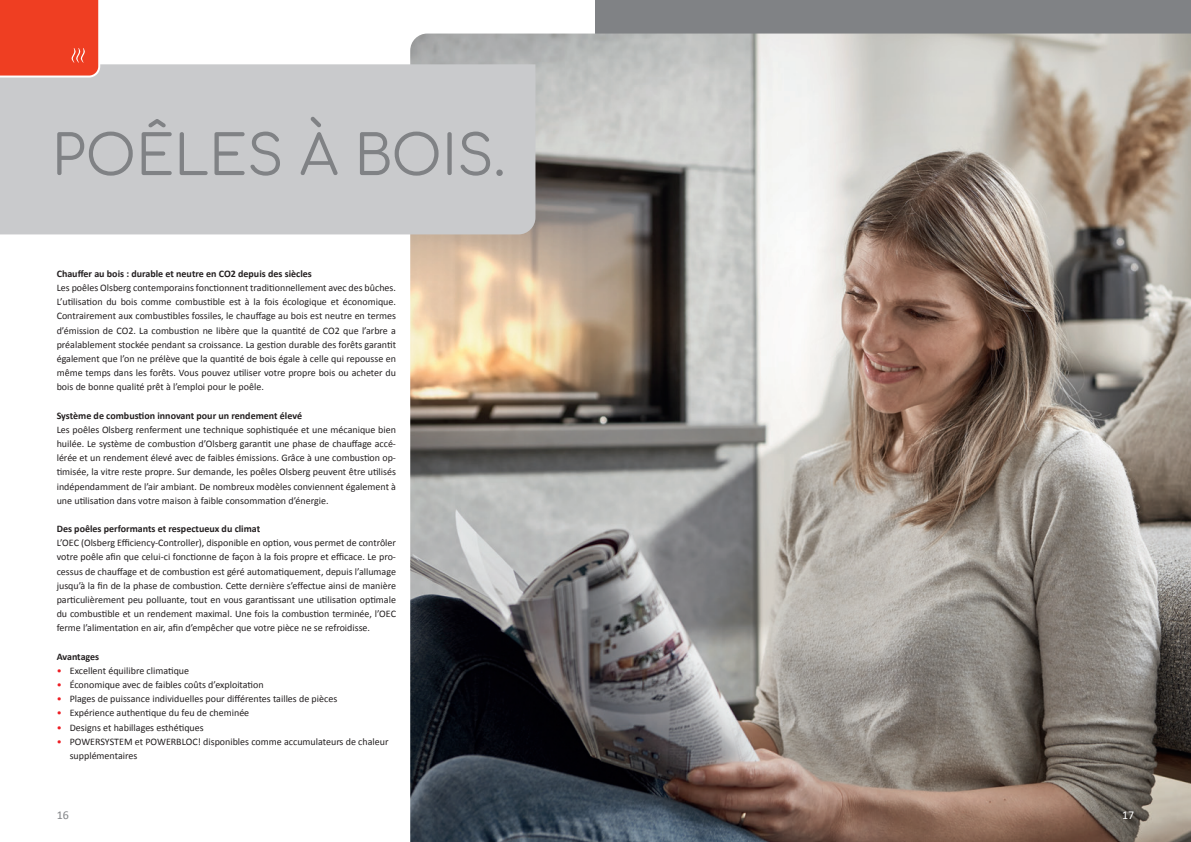
<style>
.page{position:relative;width:1191px;height:842px;background:#fff}
.page>*{position:absolute;margin:0;border:0;box-sizing:border-box;transform-origin:0 0}
.t1{font:55px "Comfortaa";color:#808285}
.t2{font:12px "Calibri";color:#808285}
.t3{font:12px "Calibri";color:#fff}
.t4{font:10px/14.2px "Calibri";color:#231f20;text-align:justify}
.t5{font:700 10px "Calibri";color:#231f20}
.s1{font-size:10.1px;color:#ee1d23}
</style>
<div class="page">
<div style="left:595px;top:0;width:596px;height:842px;background:#808285"></div>
<img style="left:410px;top:34px;width:781px;height:808px">
<div style="left:0;top:64px;width:535px;height:170px;background:#c9cacc"></div>
<svg style="left:0;top:0;width:101px;height:79px;background:#ee4b32"></svg>
<h1 class="t1" style="left:52px;top:106px;width:455px">POÊLES À BOIS.</h1>
<p class="t5" style="left:57px;top:267px;width:257px">Chauffer au bois : durable et neutre en CO2 depuis des siècles</p>
<p class="t4" style="left:57px;top:280px;width:341px">Les poêles Olsberg contemporains fonctionnent traditionnellement avec des bûches.<br>L’utilisation du bois comme combustible est à la fois écologique et économique.<br>Contrairement aux combustibles fossiles, le chauffage au bois est neutre en termes d’émission de CO2. La combustion ne libère que la quantité de CO2 que l’arbre a préalablement stockée pendant sa croissance. La gestion durable des forêts garantit également que l’on ne prélève que la quantité de bois égale à celle qui repousse en même temps dans les forêts. Vous pouvez utiliser votre propre bois ou acheter du bois de bonne qualité prêt à l’emploi pour le poêle.</p>
<p class="t5" style="left:57px;top:408px;width:247px">Système de combustion innovant pour un rendement élevé</p>
<p class="t4" style="left:57px;top:422px;width:341px">Les poêles Olsberg renferment une technique sophistiquée et une mécanique bien huilée. Le système de combustion d’Olsberg garantit une phase de chauffage accé&shy;lérée et un rendement élevé avec de faibles émissions. Grâce à une combustion op&shy;timisée, la vitre reste propre. Sur demande, les poêles Olsberg peuvent être utilisés indépendamment de l’air ambiant. De nombreux modèles conviennent également à une utilisation dans votre maison à faible consommation d’énergie.</p>
<p class="t5" style="left:57px;top:522px;width:205px">Des poêles performants et respectueux du climat</p>
<p class="t4" style="left:57px;top:536px;width:341px">L’OEC (Olsberg Efficiency-Controller), disponible en option, vous permet de contrôler votre poêle afin que celui-ci fonctionne de façon à la fois propre et efficace. Le pro&shy;cessus de chauffage et de combustion est géré automatiquement, depuis l’allumage jusqu’à la fin de la phase de combustion. Cette dernière s’effectue ainsi de manière particulièrement peu polluante, tout en vous garantissant une utilisation optimale du combustible et un rendement maximal. Une fois la combustion terminée, l’OEC ferme l’alimentation en air, afin d’empêcher que votre pièce ne se refroidisse.</p>
<p class="t5" style="left:57px;top:649px;width:44px">Avantages</p>
<p class="t4" style="left:57px;top:663px;width:134px"><span class="s1">•</span> Excellent équilibre climatique</p>
<p class="t4" style="left:57px;top:677px;width:208px"><span class="s1">•</span> Économique avec de faibles coûts d’exploitation</p>
<p class="t4" style="left:57px;top:691px;width:282px"><span class="s1">•</span> Plages de puissance individuelles pour différentes tailles de pièces</p>
<p class="t4" style="left:57px;top:706px;width:194px"><span class="s1">•</span> Expérience authentique du feu de cheminée</p>
<p class="t4" style="left:57px;top:720px;width:149px"><span class="s1">•</span> Designs et habillages esthétiques</p>
<p class="t4" style="left:70px;top:734px;width:320px;text-indent:-13px"><span class="s1">•</span> POWERSYSTEM et POWERBLOC! disponibles comme accumulateurs de chaleur supplémentaires</p>
<p class="t2" style="left:57px;top:807px;width:14px">16</p>
<p class="t3" style="left:1122px;top:807px;width:14px">17</p>
</div>
